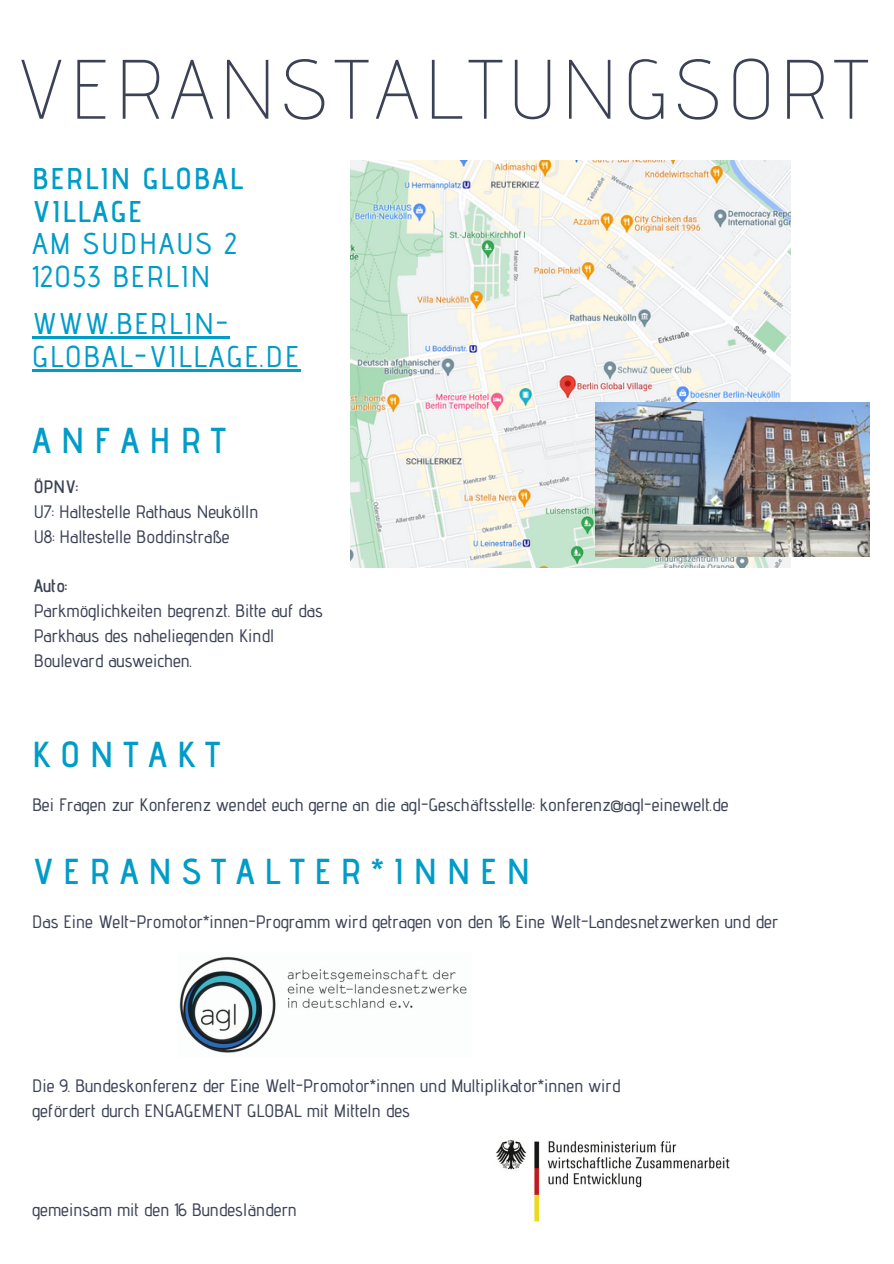
<style>
.page{position:relative;width:894px;height:1264px;background:#fff}
.page>*{position:absolute;margin:0;border:0;box-sizing:border-box;transform-origin:0 0}
.t1{font:200 84px "Advent Pro";letter-spacing:.075em;color:#3c4256}
.t2{font:600 36px "Advent Pro";letter-spacing:.27em;color:#009cc8}
.t3{font:500 30px/32.7px "Advent Pro";letter-spacing:.06em;color:#009cc8}
.t4{font:600 30px/32.7px "Advent Pro";letter-spacing:.06em;color:#009cc8}
.t5{font:500 18px/24.8px "Advent Pro";color:#3c4256}
.t6{font:600 18px "Advent Pro";color:#3c4256}
</style>
<div class="page">
<img style="left:179px;top:956px;width:288px;height:97px">
<img style="left:496px;top:1140px;width:234px;height:82px">
<img style="left:350px;top:160px;width:439px;height:407px">
<img style="left:595px;top:402px;width:273px;height:155px">
<hr style="left:32px;top:336px;width:198px;height:3px;background:#009cc8">
<hr style="left:32px;top:369px;width:269px;height:2px;background:#009cc8">
<h1 class="t1" style="left:15px;top:38px;width:854px">VERANSTALTUNGSORT</h1>
<h3 class="t4" style="left:32px;top:162px;width:212px">BERLIN GLOBAL<br>VILLAGE</h3>
<h3 class="t3" style="left:32px;top:227px;width:206px">AM SUDHAUS 2<br>12053 BERLIN</h3>
<h3 class="t3" style="left:32px;top:307px;width:268px">WWW.BERLIN-<br>GLOBAL-VILLAGE.DE</h3>
<h2 class="t2" style="left:32px;top:418px;width:195px">ANFAHRT</h2>
<p class="t6" style="left:34px;top:475px;width:46px">ÖPNV:</p>
<p class="t5" style="left:34px;top:499px;width:226px">U7: Haltestelle Rathaus Neukölln<br>U8: Haltestelle Boddinstraße</p>
<p class="t6" style="left:34px;top:575px;width:35px">Auto:</p>
<p class="t5" style="left:34px;top:598px;width:290px">Parkmöglichkeiten begrenzt. Bitte auf das<br>Parkhaus des naheliegenden Kindl<br>Boulevard ausweichen.</p>
<h2 class="t2" style="left:32px;top:732px;width:189px">KONTAKT</h2>
<p class="t5" style="left:32px;top:792px;width:698px">Bei Fragen zur Konferenz wendet euch gerne an die agl-Geschäftsstelle: konferenz@agl-einewelt.de</p>
<h2 class="t2" style="left:32px;top:849px;width:499px">VERANSTALTER*INNEN</h2>
<p class="t5" style="left:32px;top:908px;width:747px">Das Eine Welt-Promotor*innen-Programm wird getragen von den 16 Eine Welt-Landesnetzwerken und der</p>
<p class="t5" style="left:32px;top:1073px;width:589px">Die 9. Bundeskonferenz der Eine Welt-Promotor*innen und Multiplikator*innen wird gefördert durch ENGAGEMENT GLOBAL mit Mitteln des</p>
<p class="t5" style="left:32px;top:1197px;width:266px">gemeinsam mit den 16 Bundesländern</p>
</div>
